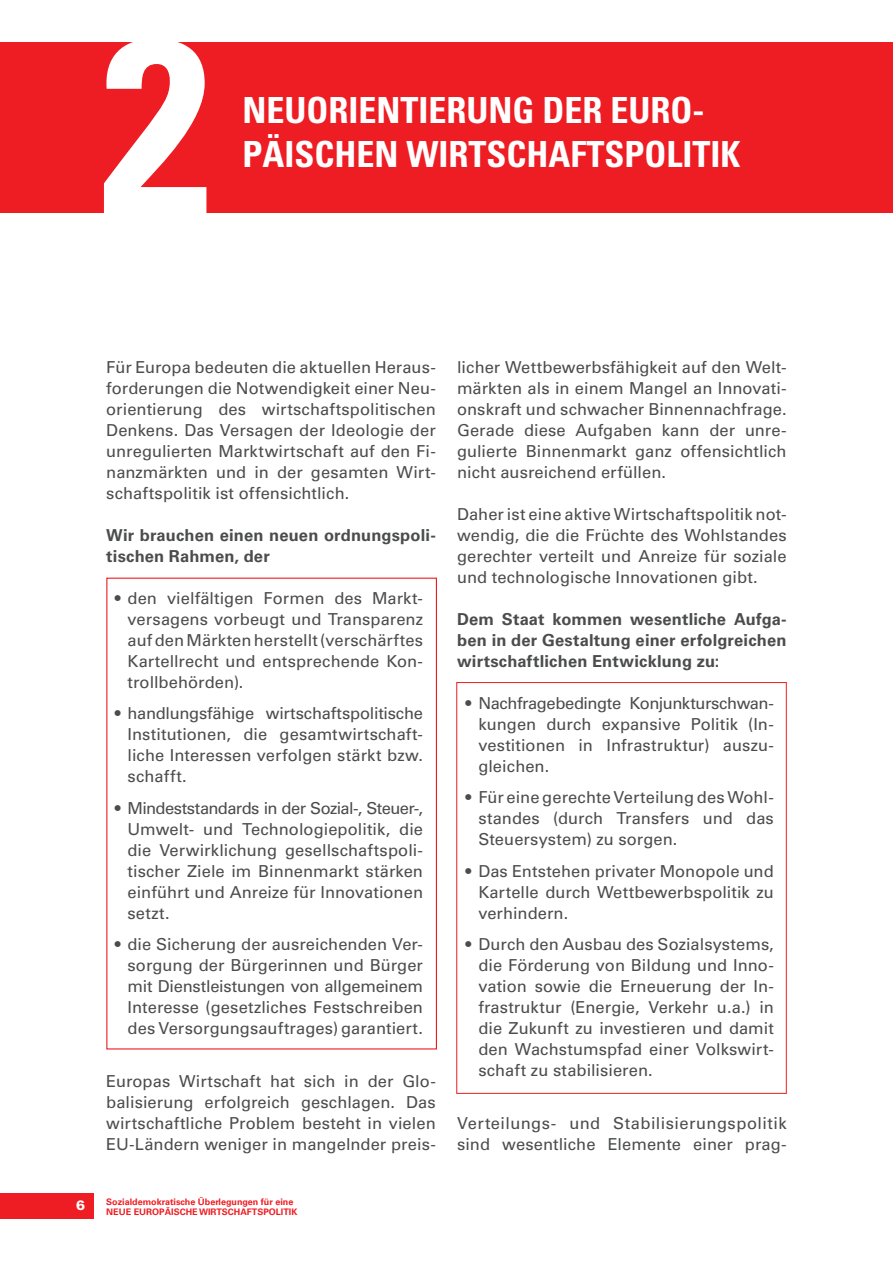
<style>
.page{position:relative;width:893px;height:1263px;background:#fff}
.page>*{position:absolute;margin:0;border:0;box-sizing:border-box;transform-origin:0 0}
.t1{font:700 condensed 247.5px "Univers LT";color:#fff}
.t2{font:700 condensed 36px/43.2px "Univers LT";color:#fff}
.t3{font:16.5px/21px "Univers LT";letter-spacing:.005em;color:#4b4c4d;text-align:justify}
.t4{font:700 16.5px/21px "Univers LT";letter-spacing:.01em;color:#4b4c4d}
.t5{font:700 9px/10.8px "Univers LT";color:#ee1d23}
</style>
<div class="page">
<div style="left:0;top:1193px;width:94px;height:26px;background:#ee1d23"></div>
<div style="left:0;top:43px;width:893px;height:170px;background:#ee1d23"></div>
<div style="left:106px;top:578px;width:331px;height:471px;border:1px solid #ee1d23"></div>
<div style="left:456px;top:682px;width:331px;height:412px;border:1px solid #ee1d23"></div>
<h1 class="t1" style="left:101px;top:-26px;width:111px">2</h1>
<h2 class="t2" style="left:242px;top:89px;width:500px">NEUORIENTIERUNG DER EURO-<br>PÄISCHEN WIRTSCHAFTSPOLITIK</h2>
<p class="t3" style="left:106px;top:356px;width:331px">Für Europa bedeuten die aktuellen Heraus&shy;forderungen die Notwendigkeit einer Neu&shy;orientierung des wirtschaftspolitischen Denkens. Das Versagen der Ideologie der unregulierten Marktwirtschaft auf den Fi&shy;nanzmärkten und in der gesamten Wirt&shy;schaftspolitik ist offensichtlich.</p>
<p class="t4" style="left:106px;top:525px;width:331px">Wir brauchen einen neuen ordnungspoli&shy;tischen Rahmen, der</p>
<p class="t3" style="left:128px;top:587px;width:297px;text-indent:-13px">• den vielfältigen Formen des Markt&shy;versagens vorbeugt und Transparenz auf den Märkten herstellt (verschärftes Kartellrecht und entsprechende Kon&shy;trollbehörden).</p>
<p class="t3" style="left:128px;top:703px;width:297px;text-indent:-13px">• handlungsfähige wirtschaftspolitische Institutionen, die gesamtwirtschaft&shy;liche Interessen verfolgen stärkt bzw. schafft.</p>
<p class="t3" style="left:128px;top:797px;width:297px;text-indent:-13px">• Mindeststandards in der Sozial-, Steuer-, Umwelt- und Technologiepolitik, die die Verwirklichung gesellschaftspoli&shy;tischer Ziele im Binnenmarkt stärken einführt und Anreize für Innovationen setzt.</p>
<p class="t3" style="left:128px;top:934px;width:297px;text-indent:-13px">• die Sicherung der ausreichenden Ver&shy;sorgung der Bürgerinnen und Bürger mit Dienstleistungen von allgemeinem Interesse (gesetzliches Festschreiben des Versorgungsauftrages) garantiert.</p>
<p class="t3" style="left:106px;top:1070px;width:331px">Europas Wirtschaft hat sich in der Glo&shy;balisierung erfolgreich geschlagen. Das wirtschaftliche Problem besteht in vielen EU-Ländern weniger in mangelnder preis-</p>
<p class="t5" style="left:106px;top:1196px;width:193px">Sozialdemokratische Überlegungen für eine<br>Neue Europäische Wirtschaftspolitik</p>
<p class="t3" style="left:457px;top:356px;width:331px">licher Wettbewerbsfähigkeit auf den Welt&shy;märkten als in einem Mangel an Innovati&shy;onskraft und schwacher Binnennachfrage.<br>Gerade diese Aufgaben kann der unre&shy;gulierte Binnenmarkt ganz offensichtlich nicht ausreichend erfüllen.</p>
<p class="t3" style="left:457px;top:503px;width:331px">Daher ist eine aktive Wirtschaftspolitik not&shy;wendig, die die Früchte des Wohlstandes gerechter verteilt und Anreize für soziale und technologische Innovationen gibt.</p>
<p class="t4" style="left:457px;top:609px;width:331px;text-align:justify">Dem Staat kommen wesentliche Aufga&shy;ben in der Gestaltung einer erfolgreichen wirtschaftlichen Entwicklung zu:</p>
<p class="t3" style="left:478px;top:692px;width:297px;text-indent:-13px">• Nachfragebedingte Konjunkturschwan&shy;kungen durch expansive Politik (In&shy;vestitionen in Infrastruktur) auszu&shy;gleichen.</p>
<p class="t3" style="left:478px;top:787px;width:297px;text-indent:-13px">• Für eine gerechte Verteilung des Wohl&shy;standes (durch Transfers und das Steuersystem) zu sorgen.</p>
<p class="t3" style="left:478px;top:860px;width:297px;text-indent:-13px">• Das Entstehen privater Monopole und Kartelle durch Wettbewerbspolitik zu verhindern.</p>
<p class="t3" style="left:478px;top:934px;width:297px;text-indent:-13px">• Durch den Ausbau des Sozialsystems, die Förderung von Bildung und Inno&shy;vation sowie die Erneuerung der In&shy;frastruktur (Energie, Verkehr u.a.) in die Zukunft zu investieren und damit den Wachstumspfad einer Volkswirt&shy;schaft zu stabilisieren.</p>
<p class="t3" style="left:457px;top:1112px;width:331px">Verteilungs- und Stabilisierungspolitik sind wesentliche Elemente einer prag-</p>
</div>
